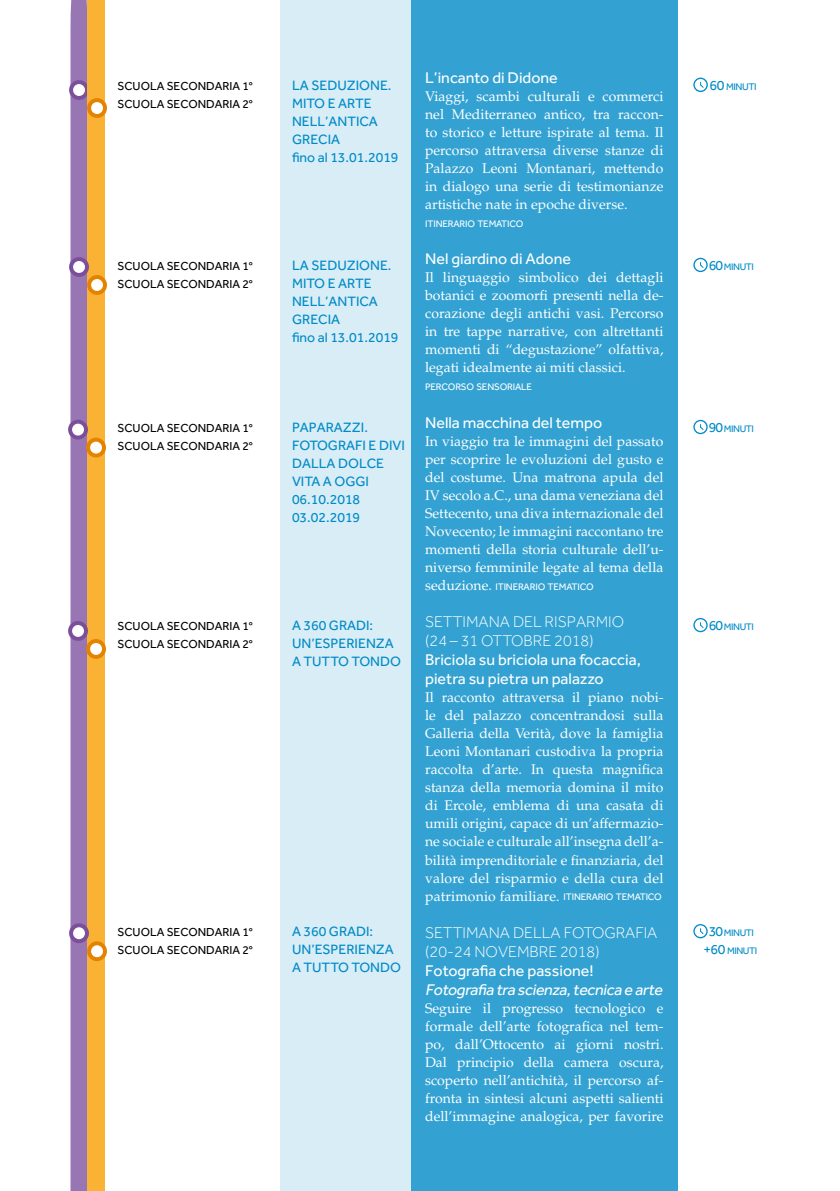
<style>
.page{position:relative;width:840px;height:1191px;background:#fff}
.page>*{position:absolute;margin:0;border:0;box-sizing:border-box;transform-origin:0 0}
.t1{font:16px/19.2px "Effra";color:#fff}
.t2{font:300 16px/19.2px "Effra";color:#fff}
.t3{font:14px/18px "Palatino LT Std";color:#fff;text-align:justify}
.t4{font:14px/18px "Effra";color:#008bc7}
.t5{font:12px/18px "Effra";color:#000}
.t6{font:9.8px "Effra";letter-spacing:-.015em;color:#fff}
.t7{font:9.8px/18px "Effra";letter-spacing:-.045em;color:#008bc7;text-align:center}
.s1{font-family:"Palatino LT Std";font-size:14px}
.s2{font-weight:300}
.s3{font-family:"Effra";font-size:9.8px}
.s4{font-weight:400}
.s5{font-weight:400;font-style:italic}
.s6{font-size:14.2px}
.s7{font-size:14px}
</style>
<div class="page">
<div style="left:281px;top:0;width:130px;height:1191px;background:#d9edf6"></div>
<div style="left:411px;top:0;width:265px;height:1191px;background:#33a2d2"></div>
<div style="left:693px;top:78px;width:14px;height:14px;border:1px solid #008bc7;border-radius:50%"></div>
<svg style="left:700px;top:82px;width:3px;height:6px"></svg>
<div style="left:693px;top:258px;width:14px;height:14px;border:1px solid #008bc7;border-radius:50%"></div>
<div style="left:693px;top:420px;width:14px;height:14px;border:1px solid #008bc7;border-radius:50%"></div>
<div style="left:693px;top:618px;width:14px;height:14px;border:1px solid #008bc7;border-radius:50%"></div>
<div style="left:693px;top:924px;width:14px;height:14px;border:1px solid #008bc7;border-radius:50%"></div>
<svg style="left:700px;top:928px;width:3px;height:6px"></svg>
<div style="left:70px;top:0;width:17px;height:1191px;background:#9776b3"></div>
<div style="left:69px;top:80px;width:20px;height:20px;background:#7c4f9b;border-radius:50%"></div>
<div style="left:73px;top:84px;width:12px;height:12px;background:#fff;border-radius:50%"></div>
<div style="left:87px;top:0;width:17px;height:1191px;background:#f9b234"></div>
<div style="left:87px;top:98px;width:20px;height:20px;background:#e58300;border-radius:50%"></div>
<div style="left:91px;top:102px;width:12px;height:12px;background:#fff;border-radius:50%"></div>
<div style="left:69px;top:257px;width:20px;height:20px;background:#7c4f9b;border-radius:50%"></div>
<div style="left:73px;top:261px;width:12px;height:12px;background:#fff;border-radius:50%"></div>
<div style="left:87px;top:275px;width:20px;height:20px;background:#e58300;border-radius:50%"></div>
<div style="left:91px;top:279px;width:12px;height:12px;background:#fff;border-radius:50%"></div>
<div style="left:68px;top:621px;width:20px;height:20px;background:#7c4f9b;border-radius:50%"></div>
<div style="left:72px;top:625px;width:12px;height:12px;background:#fff;border-radius:50%"></div>
<div style="left:86px;top:639px;width:20px;height:20px;background:#e58300;border-radius:50%"></div>
<div style="left:90px;top:643px;width:12px;height:12px;background:#fff;border-radius:50%"></div>
<div style="left:68px;top:420px;width:20px;height:19px;background:#7c4f9b;border-radius:50%"></div>
<div style="left:72px;top:423px;width:12px;height:12px;background:#fff;border-radius:50%"></div>
<div style="left:86px;top:438px;width:20px;height:19px;background:#e58300;border-radius:50%"></div>
<div style="left:90px;top:441px;width:12px;height:12px;background:#fff;border-radius:50%"></div>
<svg style="left:69px;top:923px;width:20px;height:20px"></svg>
<div style="left:73px;top:927px;width:12px;height:12px;background:#fff;border-radius:50%"></div>
<svg style="left:87px;top:941px;width:20px;height:20px"></svg>
<div style="left:91px;top:945px;width:12px;height:12px;background:#fff;border-radius:50%"></div>
<p class="t5" style="left:117px;top:77px;width:137px">SCUOLA SECONDARIA 1°<br>SCUOLA SECONDARIA 2°</p>
<p class="t5" style="left:117px;top:257px;width:137px">SCUOLA SECONDARIA 1°<br>SCUOLA SECONDARIA 2°</p>
<p class="t5" style="left:117px;top:419px;width:137px">SCUOLA SECONDARIA 1°<br>SCUOLA SECONDARIA 2°</p>
<p class="t5" style="left:117px;top:617px;width:137px">SCUOLA SECONDARIA 1°<br>SCUOLA SECONDARIA 2°</p>
<p class="t5" style="left:117px;top:923px;width:137px">SCUOLA SECONDARIA 1°<br>SCUOLA SECONDARIA 2°</p>
<p class="t4" style="left:292px;top:76px;width:108px">LA SEDUZIONE.<br>MITO E ARTE<br>NELL’ANTICA<br>GRECIA<br>fino al 13.01.2019</p>
<p class="t4" style="left:292px;top:256px;width:108px">LA SEDUZIONE.<br>MITO E ARTE<br>NELL’ANTICA<br>GRECIA<br>fino al 13.01.2019</p>
<p class="t4" style="left:292px;top:418px;width:114px">PAPARAZZI.<br>FOTOGRAFI E DIVI<br>DALLA DOLCE<br>VITA A OGGI<br>06.10.2018<br>03.02.2019</p>
<p class="t4" style="left:292px;top:616px;width:110px">A 360 GRADI:<br>UN’ESPERIENZA<br>A TUTTO TONDO</p>
<p class="t4" style="left:292px;top:922px;width:110px">A 360 GRADI:<br>UN’ESPERIENZA<br>A TUTTO TONDO</p>
<p class="t1" style="left:425px;top:68px;width:134px">L’incanto di Didone</p>
<p class="t3" style="left:425px;top:87px;width:240px">Viaggi, scambi culturali e commerci nel Mediterraneo antico, tra raccon&shy;to storico e letture ispirate al tema. Il percorso attraversa diverse stanze di Palazzo Leoni Montanari, mettendo in dialogo una serie di testimonianze artistiche nate in epoche diverse.</p>
<p class="t6" style="left:425px;top:218px;width:100px">ITINERARIO TEMATICO</p>
<p class="t1" style="left:425px;top:249px;width:147px">Nel giardino di Adone</p>
<p class="t3" style="left:425px;top:269px;width:240px">Il linguaggio simbolico dei dettagli botanici e zoomorfi presenti nella de&shy;corazione degli antichi vasi. Percorso in tre tappe narrative, con altrettanti momenti di “degustazione” olfattiva, legati idealmente ai miti classici.</p>
<p class="t6" style="left:425px;top:381px;width:108px">PERCORSO SENSORIALE</p>
<p class="t1" style="left:425px;top:412px;width:178px">Nella macchina del tempo</p>
<p class="t3" style="left:425px;top:432px;width:240px">In viaggio tra le immagini del passato per scoprire le evoluzioni del gusto e del costume. Una matrona apula del IV secolo a.C., una dama veneziana del Settecento, una diva internazionale del Novecento; le immagini raccontano tre momenti della storia culturale dell’u&shy;niverso femminile legate al tema della</p>
<p class="t6" style="left:425px;top:580px;width:170px"><span class="s1">seduzione.</span> ITINERARIO TEMATICO</p>
<p class="t1" style="left:425px;top:611px;width:217px"><span class="s2">SETTIMANA DEL RISPARMIO (24 – 31 OTTOBRE 2018)<br></span>Briciola su briciola una focaccia, pietra su pietra un palazzo</p>
<p class="t3" style="left:425px;top:689px;width:240px">Il racconto attraversa il piano nobi&shy;le del palazzo concentrandosi sulla Galleria della Verità, dove la famiglia Leoni Montanari custodiva la propria raccolta d’arte. In questa magnifica stanza della memoria domina il mito di Ercole, emblema di una casata di umili origini, capace di un’affermazio&shy;ne sociale e culturale all’insegna dell’a&shy;bilità imprenditoriale e finanziaria, del valore del risparmio e della cura del patrimonio familiare. <span class="s3">ITINERARIO TEMATICO</span></p>
<p class="t2" style="left:425px;top:922px;width:242px">SETTIMANA DELLA FOTOGRAFIA (20-24 NOVEMBRE 2018)<br><span class="s4">Fotografia che passione!<br></span><span class="s5">Fotografia tra scienza,tecnica e arte</span></p>
<p class="t3" style="left:425px;top:999px;width:240px">Seguire il progresso tecnologico e formale dell’arte fotografica nel tem&shy;po, dall’Ottocento ai giorni nostri.<br>Dal principio della camera oscura, scoperto nell’antichità, il percorso af&shy;fronta in sintesi alcuni aspetti salienti dell’immagine analogica, per favorire</p>
<p class="t7" style="left:709px;top:78px;width:49px"><span class="s6">60</span> MINUTI</p>
<p class="t7" style="left:708px;top:258px;width:46px"><span class="s7">60</span> MINUTI</p>
<p class="t7" style="left:708px;top:420px;width:46px"><span class="s7">90</span> MINUTI</p>
<p class="t7" style="left:708px;top:618px;width:46px"><span class="s7">60</span> MINUTI</p>
<p class="t7" style="left:703px;top:924px;width:55px"><span class="s7">30</span> MINUTI <span class="s7">+60</span> MINUTI</p>
</div>
